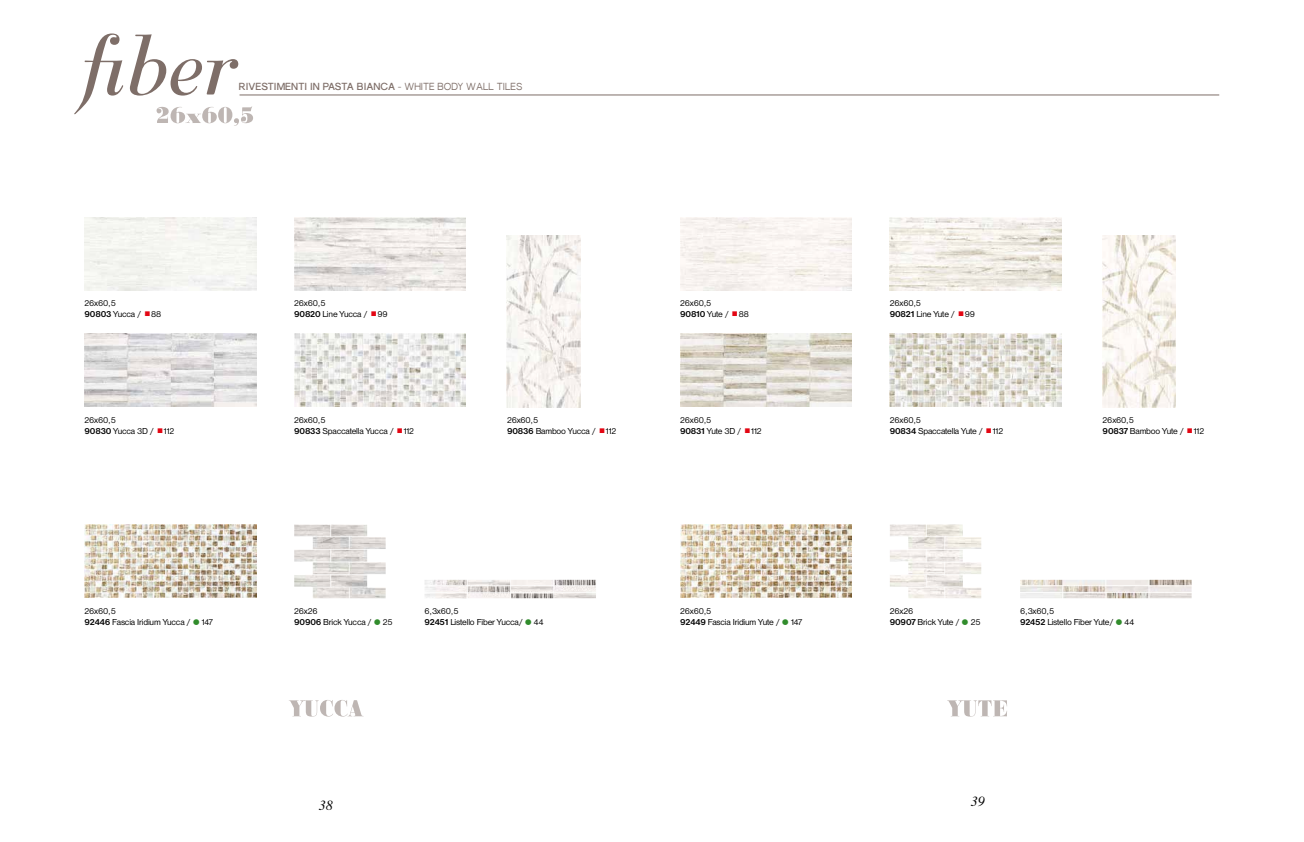
<style>
.page{position:relative;width:1304px;height:842px;background:#fff}
.page>*{position:absolute;margin:0;border:0;box-sizing:border-box;transform-origin:0 0}
.t1{font:italic 14px "STIX General";color:#000}
.t2{font:700 10px "Gravity";color:#7e6e68}
.t3{font:9px/11px "Nimbus San D";letter-spacing:-.02em;color:#000}
.s1{font-weight:400}
.s2{font-weight:700}
</style>
<div class="page">
<hr style="left:240px;top:94px;width:979px;height:1px;background:#7e6e68">
<img style="left:294px;top:334px;width:172px;height:73px">
<img style="left:507px;top:236px;width:73px;height:171px">
<img style="left:294px;top:217px;width:172px;height:74px">
<img style="left:85px;top:334px;width:171px;height:73px">
<img style="left:85px;top:524px;width:171px;height:74px">
<img style="left:425px;top:580px;width:171px;height:18px">
<img style="left:294px;top:524px;width:92px;height:74px">
<img style="left:890px;top:334px;width:171px;height:73px">
<img style="left:1103px;top:236px;width:73px;height:171px">
<img style="left:890px;top:217px;width:171px;height:74px">
<img style="left:680px;top:334px;width:172px;height:73px">
<img style="left:680px;top:524px;width:172px;height:74px">
<img style="left:1020px;top:580px;width:172px;height:18px">
<img style="left:890px;top:524px;width:91px;height:74px">
<svg style="left:74px;top:33px;width:179px;height:93px"></svg>
<svg style="left:289px;top:700px;width:75px;height:17px"></svg>
<svg style="left:947px;top:700px;width:60px;height:17px"></svg>
<p class="t2" style="left:239px;top:80px;width:285px">RIVESTIMENTI IN PASTA BIANCA <span class="s1">- WHITE BODY WALL TILES</span></p>
<p class="t3" style="left:85px;top:298px;width:78px">26x60,5<br><span class="s2">90803</span> Yucca / 88</p>
<p class="t3" style="left:85px;top:414px;width:91px">26x60,5<br><span class="s2">90830</span> Yucca 3D / 112</p>
<p class="t3" style="left:294px;top:298px;width:95px">26x60,5<br><span class="s2">90820</span> Line Yucca / 99</p>
<p class="t3" style="left:294px;top:414px;width:121px">26x60,5<br><span class="s2">90833</span> Spaccatella Yucca / 112</p>
<p class="t3" style="left:507px;top:414px;width:111px">26x60,5<br><span class="s2">90836</span> Bamboo Yucca / 112</p>
<p class="t3" style="left:680px;top:298px;width:70px">26x60,5<br><span class="s2">90810</span> Yute / 88</p>
<p class="t3" style="left:680px;top:414px;width:83px">26x60,5<br><span class="s2">90831</span> Yute 3D / 112</p>
<p class="t3" style="left:890px;top:298px;width:87px">26x60,5<br><span class="s2">90821</span> Line Yute / 99</p>
<p class="t3" style="left:890px;top:414px;width:115px">26x60,5<br><span class="s2">90834</span> Spaccatella Yute / 112</p>
<p class="t3" style="left:1103px;top:414px;width:103px">26x60,5<br><span class="s2">90837</span> Bamboo Yute / 112</p>
<p class="t3" style="left:85px;top:605px;width:130px">26x60,5<br><span class="s2">92446</span> Fascia Iridium Yucca / 147</p>
<p class="t3" style="left:425px;top:605px;width:120px">6,3x60,5<br><span class="s2">92451</span> Listello Fiber Yucca/ 44</p>
<p class="t3" style="left:294px;top:605px;width:100px">26x26<br><span class="s2">90906</span> Brick Yucca / 25</p>
<p class="t3" style="left:680px;top:605px;width:124px">26x60,5<br><span class="s2">92449</span> Fascia Iridium Yute / 147</p>
<p class="t3" style="left:1020px;top:605px;width:115px">6,3x60,5<br><span class="s2">92452</span> Listello Fiber Yute/ 44</p>
<p class="t3" style="left:890px;top:605px;width:92px">26x26<br><span class="s2">90907</span> Brick Yute / 25</p>
<h1 class="t1" style="left:319px;top:795px;width:15px">38</h1>
<h1 class="t1" style="left:971px;top:792px;width:15px">39</h1>
</div>
